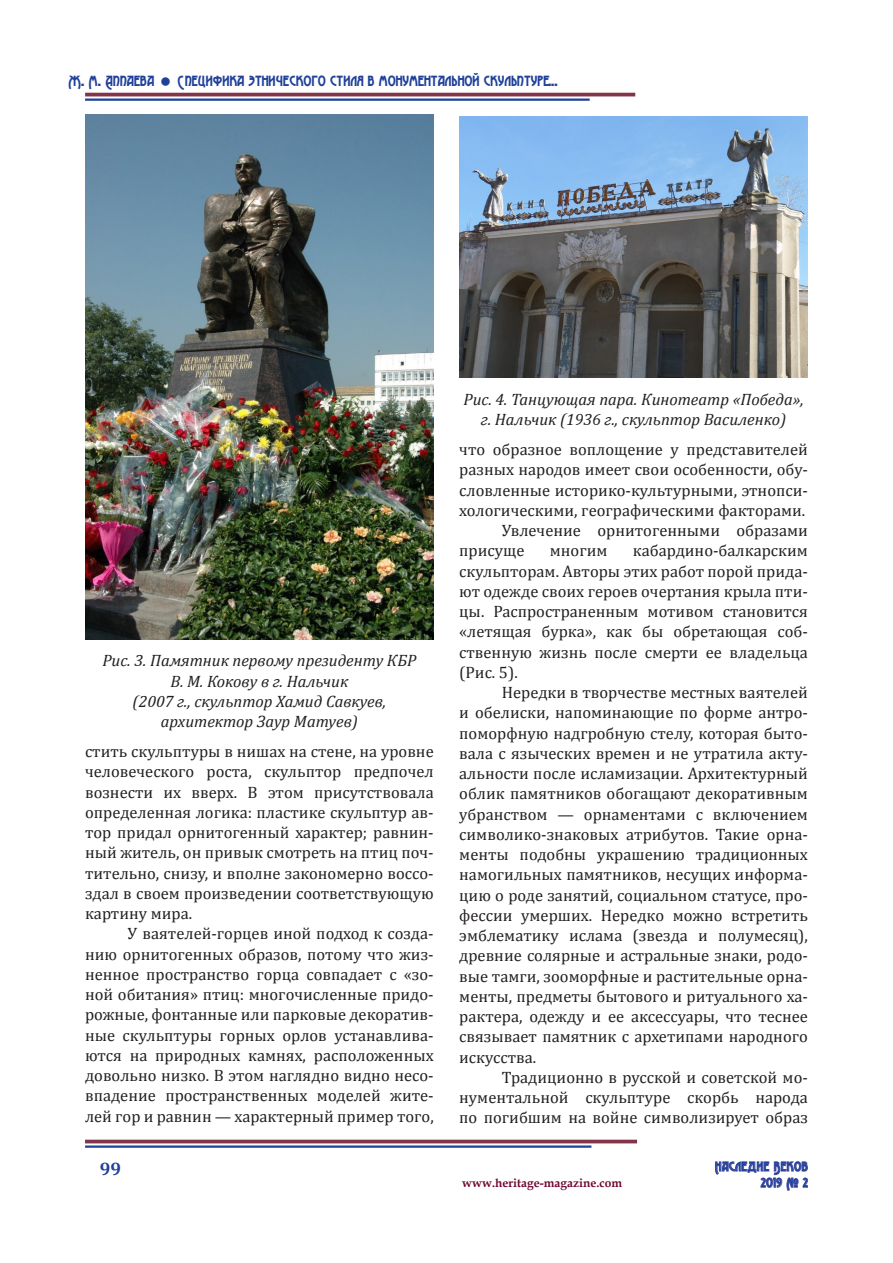
<style>
.page{position:relative;width:893px;height:1263px;background:#fff}
.page>*{position:absolute;margin:0;border:0;box-sizing:border-box;transform-origin:0 0}
.t1{font:700 18px "Cambria";color:#20419a}
.t2{font:16.5px/20.2px "Cambria";color:#231f20;text-align:justify}
.t3{font:italic 16.5px/20.2px "Cambria";color:#231f20;text-align:center}
.t4{font:15px "Advokat Modern";color:#20419a}
.t5{font:13.5px "Advokat Modern";letter-spacing:.03em;color:#20419a}
.t6{font:700 12px "Book Antiqua";color:#6e0731}
</style>
<div class="page">
<img style="left:85px;top:115px;width:349px;height:525px">
<img style="left:459px;top:116px;width:349px;height:261px">
<hr style="left:85px;top:93px;width:550px;height:3px;background:#823449">
<hr style="left:85px;top:99px;width:505px;height:2px;background:#20419a">
<svg style="left:715px;top:1161px;width:93px;height:30px"></svg>
<hr style="left:85px;top:1140px;width:552px;height:3px;background:#823449">
<hr style="left:85px;top:1145px;width:506px;height:3px;background:#20419a">
<p class="t4" style="left:68px;top:73px;width:88px">Ж. М. Аппаева</p>
<p class="t4" style="left:177px;top:73px;width:382px">Cпецифика этнического стиля в монументальной скульптуре...</p>
<p class="t3" style="left:102px;top:650px;width:315px">Рис. 3. Памятник первому президенту КБР<br>В. М. Кокову в г. Нальчик</p>
<p class="t3" style="left:133px;top:690px;width:255px">(2007 г., скульптор Хамид Савкуев, архитектор Заур Матуев)</p>
<p class="t2" style="left:85px;top:741px;width:350px">стить скульптуры в нишах на стене, на уровне человеческого роста, скульптор предпочел вознести их вверх. В этом присутствовала определенная логика: пластике скульптур ав&shy;тор придал орнитогенный характер; равнин&shy;ный житель, он привык смотреть на птиц поч&shy;тительно, снизу, и вполне закономерно воссо&shy;здал в своем произведении соответствующую картину мира.</p>
<p class="t2" style="left:85px;top:923px;width:350px;text-indent:43px">У ваятелей-горцев иной подход к созда&shy;нию орнитогенных образов, потому что жиз&shy;ненное пространство горца совпадает с «зо&shy;ной обитания» птиц: многочисленные придо&shy;рожные, фонтанные или парковые декоратив&shy;ные скульптуры горных орлов устанавлива&shy;ются на природных камнях, расположенных довольно низко. В этом наглядно видно несо&shy;впадение пространственных моделей жите&shy;лей гор и равнин — характерный пример того,</p>
<p class="t1" style="left:100px;top:1156px;width:23px">99</p>
<p class="t3" style="left:464px;top:388px;width:342px">Рис. 4. Танцующая пара. Кинотеатр «Победа», г. Нальчик (1936 г., скульптор Василенко)</p>
<p class="t2" style="left:459px;top:439px;width:350px">что образное воплощение у представителей разных народов имеет свои особенности, обу&shy;словленные историко-культурными, этнопси&shy;хологическими, географическими факторами.</p>
<p class="t2" style="left:459px;top:520px;width:350px;text-indent:43px">Увлечение орнитогенными образами присуще</p>
<p class="t2" style="left:459px;top:540px;width:350px;text-indent:174px">кабардино-балкарским скульпторам. Авторы этих работ порой прида&shy;ют одежде своих героев очертания крыла пти&shy;цы. Распространенным мотивом становится «летящая бурка», как бы обретающая соб&shy;ственную жизнь после смерти ее владельца (Рис. 5).</p>
<p class="t2" style="left:459px;top:682px;width:350px;text-indent:43px">Нередки в творчестве местных ваятелей и обелиски, напоминающие по форме антро&shy;поморфную надгробную стелу, которая быто&shy;вала с языческих времен и не утратила акту&shy;альности после исламизации. Архитектурный облик памятников обогащают декоративным убранством — орнаментами с включением символико-знаковых атрибутов. Такие орна&shy;менты подобны украшению традиционных намогильных памятников, несущих информа&shy;цию о роде занятий, социальном статусе, про&shy;фессии умерших. Нередко можно встретить эмблематику ислама (звезда и полумесяц), древние солярные и астральные знаки, родо&shy;вые тамги, зооморфные и растительные орна&shy;менты, предметы бытового и ритуального ха&shy;рактера, одежду и ее аксессуары, что теснее связывает памятник с архетипами народного искусства.</p>
<p class="t2" style="left:459px;top:1067px;width:350px;text-indent:43px">Традиционно в русской и советской мо&shy;нументальной скульптуре скорбь народа по погибшим на войне символизирует образ</p>
<p class="t2" style="left:550px;top:540px;width:59px">многим</p>
<p class="t5" style="left:715px;top:1159px;width:95px">Наследие Веков</p>
<p class="t6" style="left:462px;top:1175px;width:161px">www.heritage-magazine.com</p>
<p class="t5" style="left:761px;top:1175px;width:49px">2019 № 2</p>
</div>
